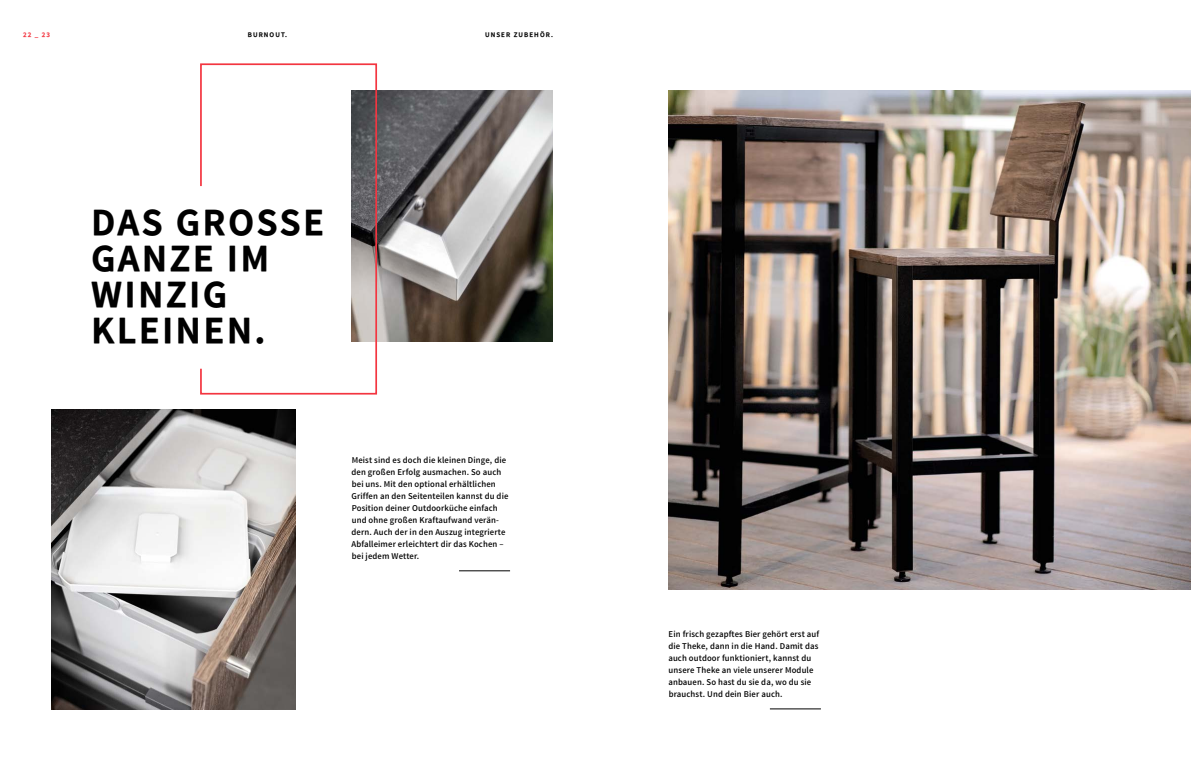
<style>
.page{position:relative;width:1191px;height:780px;background:#fff}
.page>*{position:absolute;margin:0;border:0;box-sizing:border-box;transform-origin:0 0}
.t1{font:38px/36px "Falling Sky Bd";letter-spacing:.075em;color:#000}
.t2{font:300 9px/12px "Falling Sky";letter-spacing:.015em;color:#000}
.t3{font:7px "Falling Sky Bd";letter-spacing:.15em;color:#000}
.t4{font:7px "Falling Sky Bd";color:#f33540}
</style>
<div class="page">
<img style="left:51px;top:409px;width:245px;height:300px">
<img style="left:378px;top:91px;width:175px;height:250px">
<hr style="left:459px;top:570px;width:51px;height:1px;background:#000">
<svg style="left:200px;top:63px;width:178px;height:332px"></svg>
<img style="left:668px;top:91px;width:523px;height:498px">
<hr style="left:770px;top:708px;width:51px;height:1px;background:#000">
<p class="t4" style="left:23px;top:30px;width:29px">22 _ 23</p>
<p class="t3" style="left:248px;top:30px;width:41px">BURNOUT.</p>
<p class="t3" style="left:485px;top:30px;width:69px">UNSER ZUBEHÖR.</p>
<h1 class="t1" style="left:92px;top:205px;width:234px">DAS GROSSE<br>GANZE IM<br>WINZIG<br>KLEINEN.</h1>
<p class="t2" style="left:351px;top:454px;width:159px">Meist sind es doch die kleinen Dinge, die den großen Erfolg ausmachen. So auch bei uns. Mit den optional erhältlichen Griffen an den Seitenteilen kannst du die Position deiner Outdoorküche einfach und ohne großen Kraftaufwand verän&shy;dern. Auch der in den Auszug integrierte Abfalleimer erleichtert dir das Kochen – bei jedem Wetter.</p>
<p class="t2" style="left:668px;top:628px;width:152px">Ein frisch gezapftes Bier gehört erst auf die Theke, dann in die Hand. Damit das auch outdoor funktioniert, kannst du unsere Theke an viele unserer Module anbauen. So hast du sie da, wo du sie brauchst. Und dein Bier auch.</p>
</div>
